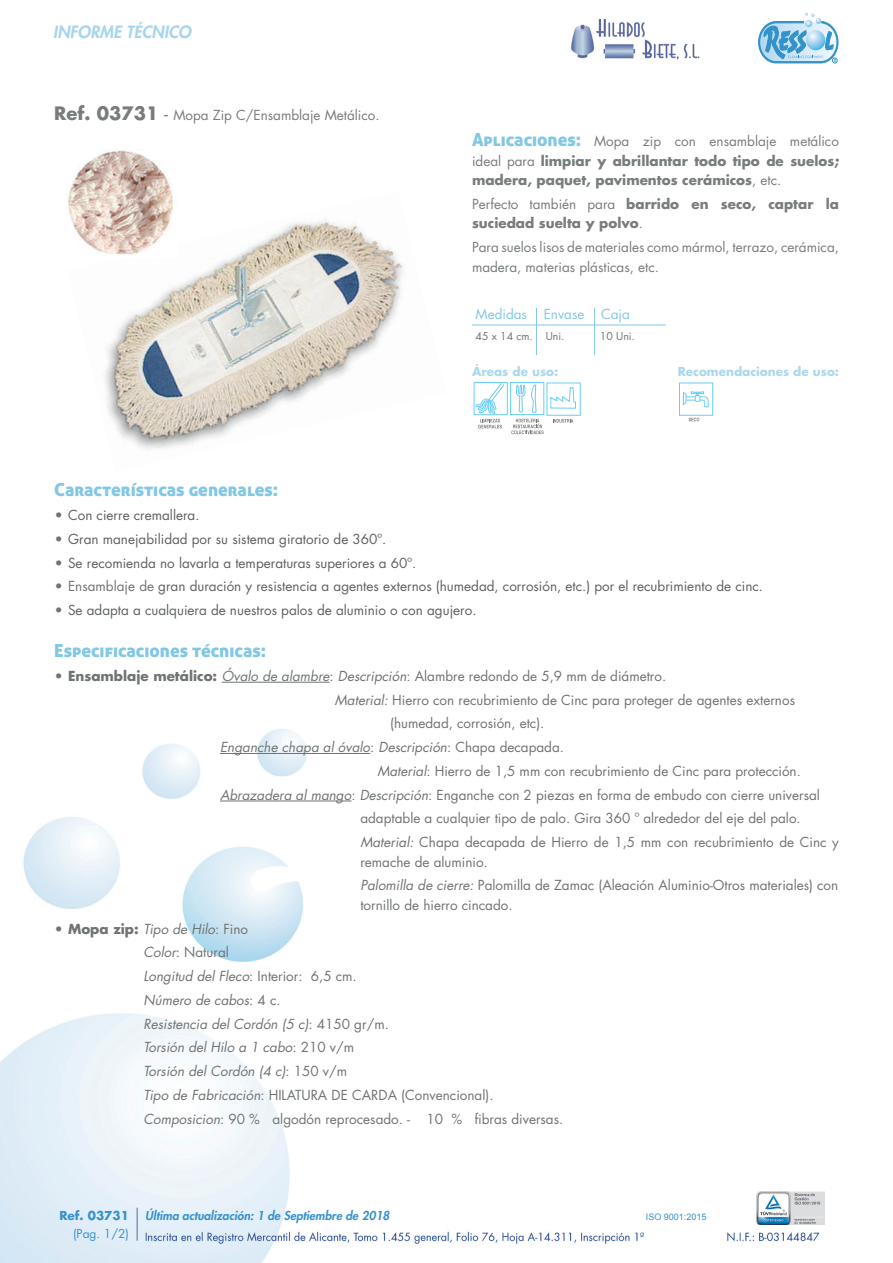
<style>
.page{position:relative;width:893px;height:1263px;background:#fff}
.page>*{position:absolute;margin:0;border:0;box-sizing:border-box;transform-origin:0 0}
.t1{font:18px "Aller Display";color:#82c7e4}
.t2{font:italic 800 16.5px "Futura Std";color:#a7d6ec}
.t3{font:13.5px/23.7px "Futura Std";color:#6f7374}
.t4{font:italic 13.5px/23.7px "Futura Std";color:#6f7374}
.t5{font:13.5px "Futura Std";color:#5d6162}
.t6{font:700 13.5px/19.5px "Futura Std";color:#787c7d;text-align:justify}
.t7{font:13.5px/19.5px "Futura Std";color:#787c7d}
.t8{font:13.5px "Futura Std";color:#82c7e4}
.t9{font:italic 800 12px "Futura Std";color:#3a92cc}
.t10{font:700 12px "Futura Std";color:#acd8ed}
.t11{font:700 12px "Futura Std";color:#3a92cc}
.t12{font:12px "Futura Std";color:#3a92cc}
.t13{font:10.5px "Futura Std";color:#6f7374}
.t14{font:9px "Arial";color:#3a92cc}
.s1{font-weight:700;font-size:18px}
.s2{font-size:18px}
.s3{font-family:"Aller Display";font-weight:400;font-size:18px;color:#82c7e4}
.s4{font-weight:400}
.s5{font-weight:700;color:#6f7374}
.s6{color:#6f7374}
.s7{font-weight:700}
.s8{font-style:italic}
.s9{font-style:normal}
.s10{font-weight:700;font-style:normal}
</style>
<div class="page">
<img style="left:0;top:681px;width:825px;height:582px">
<img style="left:757px;top:1191px;width:68px;height:33px">
<hr style="left:137px;top:1208px;width:1px;height:32px;background:#4b6f97">
<svg style="left:758px;top:12px;width:81px;height:52px"></svg>
<img style="left:571px;top:18px;width:129px;height:42px">
<hr style="left:222px;top:682px;width:108px;height:1px;background:#6f7374">
<hr style="left:220px;top:753px;width:150px;height:1px;background:#6f7374">
<hr style="left:220px;top:801px;width:131px;height:1px;background:#6f7374">
<svg style="left:474px;top:382px;width:34px;height:33px"></svg>
<svg style="left:475px;top:382px;width:30px;height:46px"></svg>
<div style="left:510px;top:382px;width:34px;height:33px;background:#73d2f5"></div>
<svg style="left:511px;top:382px;width:70px;height:52px"></svg>
<hr style="left:536px;top:308px;width:1px;height:47px;background:#82c7e4">
<hr style="left:472px;top:325px;width:194px;height:1px;background:#82c7e4">
<hr style="left:594px;top:308px;width:1px;height:47px;background:#82c7e4">
<img style="left:104px;top:218px;width:299px;height:232px">
<img style="left:67px;top:150px;width:111px;height:107px">
<svg style="left:689px;top:418px;width:10px;height:3px"></svg>
<svg style="left:682px;top:391px;width:27px;height:17px"></svg>
<p class="t2" style="left:53px;top:22px;width:140px">INFORME TÉCNICO</p>
<p class="t7" style="left:54px;top:105px;width:327px"><span class="s1">Ref. 03731</span> <span class="s2">-</span> Mopa Zip C/Ensamblaje Metálico.</p>
<p class="t6" style="left:472px;top:131px;width:368px"><span class="s3">Aplicaciones:</span> <span class="s4">Mopa zip con ensamblaje metálico ideal para</span> limpiar y abrillantar todo tipo de suelos; madera, paquet, pavimentos cerámicos<span class="s4">, etc.</span></p>
<p class="t6" style="left:472px;top:194px;width:368px"><span class="s4">Perfecto también para</span> barrido en seco, captar la suciedad suelta y polvo<span class="s4">.</span></p>
<p class="t7" style="left:472px;top:238px;width:368px">Para suelos lisos de materiales como mármol, terrazo, cerámica, madera, materias plásticas, etc.</p>
<p class="t8" style="left:476px;top:305px;width:156px">Medidas Envase Caja</p>
<p class="t13" style="left:476px;top:329px;width:90px">45 x 14 cm. Uni.</p>
<p class="t13" style="left:600px;top:329px;width:36px">10 Uni.</p>
<p class="t10" style="left:472px;top:364px;width:88px">Áreas de uso:</p>
<p class="t10" style="left:678px;top:364px;width:163px">Recomendaciones de uso:</p>
<h1 class="t1" style="left:54px;top:478px;width:225px">Características generales:</h1>
<p class="t5" style="left:54px;top:506px;width:147px"><span class="s5">•</span> Con cierre cremallera.</p>
<p class="t5" style="left:54px;top:530px;width:333px"><span class="s5">•</span> Gran manejabilidad por su sistema giratorio de 360º.</p>
<p class="t5" style="left:54px;top:554px;width:364px"><span class="s5">•</span> Se recomienda no lavarla a temperaturas superiores a 60º.</p>
<p class="t5" style="left:54px;top:578px;width:710px"><span class="s5">•</span> <span class="s6">Ensamblaje de</span> gran duración y resistencia a agentes externos (humedad, corrosión, etc.) por el recubrimiento de cinc.</p>
<p class="t5" style="left:54px;top:601px;width:424px"><span class="s5">•</span> Se adapta a cualquiera de nuestros palos de aluminio o con agujero.</p>
<h1 class="t1" style="left:54px;top:639px;width:213px">Especificaciones técnicas:</h1>
<p class="t3" style="left:54px;top:664px;width:613px"><span class="s7">• Ensamblaje metálico:</span> <span class="s8">Óvalo de alambre</span>: <span class="s8">Descripción</span>: Alambre redondo de 5,9 mm de diámetro.</p>
<p class="t3" style="left:335px;top:688px;width:462px"><span class="s8">Material:</span> Hierro con recubrimiento de Cinc para proteger de agentes externos</p>
<p class="t3" style="left:390px;top:712px;width:156px">(humedad, corrosión, etc).</p>
<p class="t4" style="left:220px;top:735px;width:345px">Enganche chapa al óvalo<span class="s9">:</span> Descripción<span class="s9">: Chapa decapada.</span></p>
<p class="t3" style="left:377px;top:759px;width:425px"><span class="s8">Material</span>: Hierro de 1,5 mm con recubrimiento de Cinc para protección.</p>
<p class="t3" style="left:220px;top:783px;width:601px"><span class="s8">Abrazadera al mango</span>: <span class="s8">Descripción</span>: Enganche con 2 piezas en forma de embudo con cierre universal</p>
<p class="t3" style="left:360px;top:807px;width:442px">adaptable a cualquier tipo de palo. Gira 360 º alrededor del eje del palo.</p>
<p class="t3" style="left:360px;top:830px;width:480px"><span class="s8">Material:</span> Chapa decapada de Hierro de 1,5 mm con recubrimiento de Cinc y</p>
<p class="t3" style="left:360px;top:850px;width:479px">remache de aluminio.<br><span class="s8">Palomilla de cierre:</span> Palomilla de Zamac (Aleación Aluminio-Otros materiales) con</p>
<p class="t3" style="left:360px;top:893px;width:154px">tornillo de hierro cincado.</p>
<p class="t4" style="left:144px;top:917px;width:421px;text-indent:-89px"><span class="s10">• Mopa zip:</span> Tipo de Hilo<span class="s9">: Fino<br></span>Color<span class="s9">: Natural<br></span>Longitud del Fleco<span class="s9">: Interior: 6,5 cm.<br></span>Número de cabos<span class="s9">: 4 c.<br></span>Resistencia del Cordón (5 c)<span class="s9">: 4150 gr/m.<br></span>Torsión del Hilo a 1 cabo<span class="s9">: 210 v/m<br></span>Torsión del Cordón (4 c)<span class="s9">: 150 v/m<br></span>Tipo de Fabricación<span class="s9">: HILATURA DE CARDA (Convencional).<br></span>Composicion<span class="s9">: 90 % algodón reprocesado. - 10 % fibras diversas.</span></p>
<p class="t11" style="left:59px;top:1207px;width:71px">Ref. 03731</p>
<p class="t9" style="left:145px;top:1208px;width:246px">Última actualización: 1 de Septiembre de 2018</p>
<p class="t14" style="left:646px;top:1211px;width:62px">ISO 9001:2015</p>
<p class="t12" style="left:73px;top:1226px;width:57px">(Pag. 1/2)</p>
</div>
